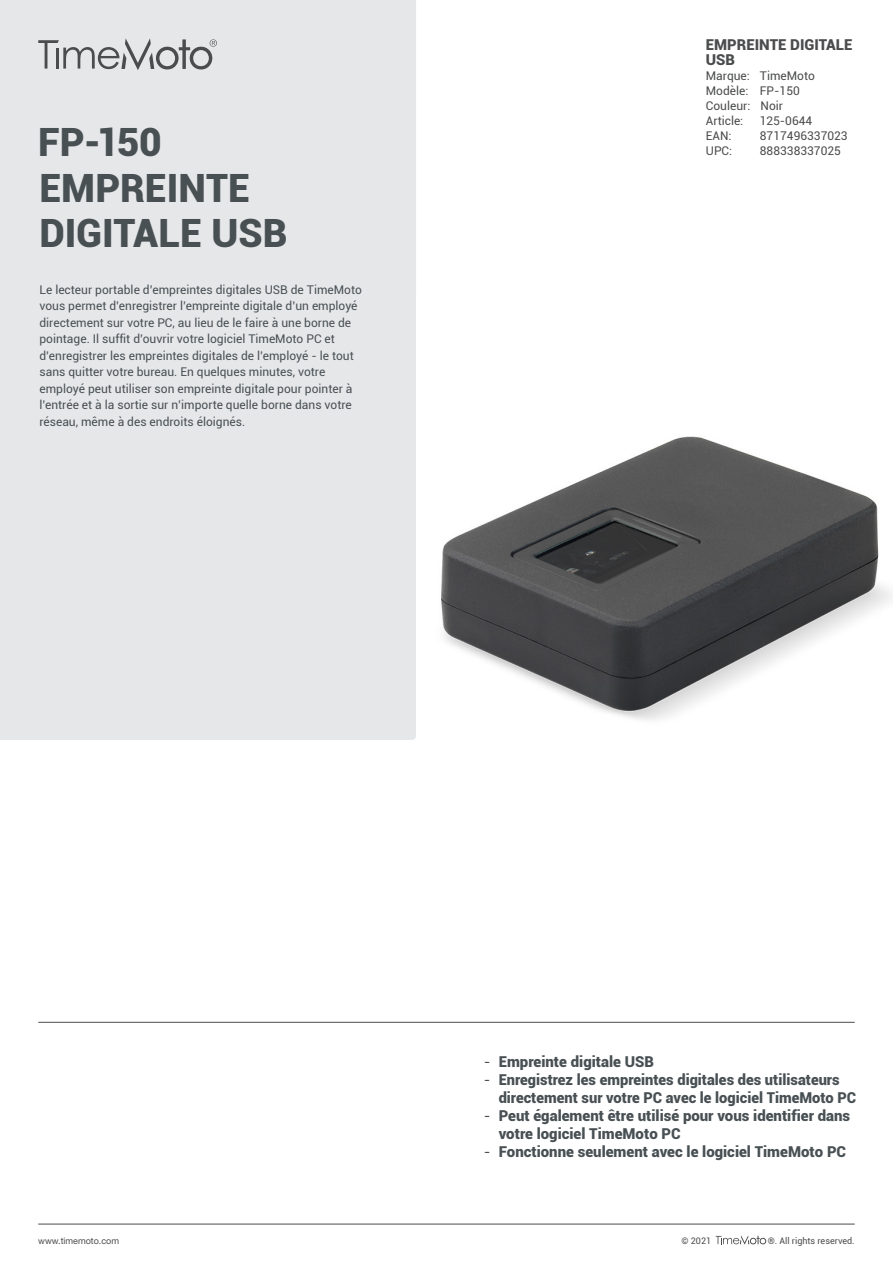
<style>
.page{position:relative;width:893px;height:1263px;background:#fff}
.page>*{position:absolute;margin:0;border:0;box-sizing:border-box;transform-origin:0 0}
.t1{font:900 39px "Roboto";color:#485054}
.t2{font:900 15px/18px "Roboto";color:#485054}
.Teksthoek{font:900 15px/15px "Roboto";color:#4b4c4d}
.t3{font:12px/16.5px "Roboto";color:#485054}
.Teksthoek-2{font:12px/15px "Roboto";color:#4b4c4d}
.Art_no{font:9px "Roboto";color:#4b4c4d}
.Art_no-2{font:9px "Helvetica Neue LT Std";color:#4b4c4d}
.s1{font-style:inherit}
.s2{font-weight:400}
</style>
<div class="page">
<div style="left:0;top:0;width:416px;height:740px;background:#e6e7e9"></div>
<svg style="left:38px;top:38px;width:179px;height:32px;background:#bebfc1"></svg>
<hr style="left:38px;top:1022px;width:817px;height:1px;background:#4b4c4d">
<hr style="left:38px;top:1224px;width:817px;height:1px;background:#4b4c4d">
<svg style="left:716px;top:1235px;width:50px;height:9px"></svg>
<img style="left:441px;top:436px;width:452px;height:284px">
<p class="t1" style="left:38px;top:115px;width:125px">FP-150</p>
<p class="t1" style="left:39px;top:160px;width:212px">EMPREINTE</p>
<p class="t1" style="left:39px;top:205px;width:250px">DIGITALE USB</p>
<p class="t3" style="left:39px;top:281px;width:324px">Le lecteur portable d’empreintes digitales USB de TimeMoto vous permet d’enregistrer l’empreinte digitale d’un employé directement sur votre PC, au lieu de le faire à une borne de pointage. Il suffit d’ouvrir votre logiciel TimeMoto PC et d’enregistrer les empreintes digitales de l’employé - le tout sans quitter votre bureau. En quelques minutes, votre employé peut utiliser son empreinte digitale pour pointer à l’entrée et à la sortie sur n’importe quelle borne dans votre réseau, même à des endroits éloignés.</p>
<p class="Teksthoek" style="left:706px;top:36px;width:148px">EMPREINTE DIGITALE<br>USB</p>
<p class="Teksthoek-2" style="left:706px;top:67px;width:111px">Marque: TimeMoto<br>Modèle: FP-150<br>Couleur: Noir<br>Article:</p>
<p class="Teksthoek-2" style="left:760px;top:112px;width:54px">1<span class="s1">25</span>-0644</p>
<p class="Teksthoek-2" style="left:706px;top:127px;width:27px">EAN:</p>
<p class="Teksthoek-2" style="left:760px;top:127px;width:89px">8717496337023</p>
<p class="Teksthoek-2" style="left:706px;top:142px;width:28px">UPC:</p>
<p class="Teksthoek-2" style="left:760px;top:142px;width:83px">888338337025</p>
<p class="t2" style="left:484px;top:1052px;width:172px"><span class="s2">-</span> Empreinte digitale USB</p>
<p class="t2" style="left:499px;top:1070px;width:359px;text-indent:-15px"><span class="s2">-</span> Enregistrez les empreintes digitales des utilisateurs directement sur votre PC avec le logiciel TimeMoto PC</p>
<p class="t2" style="left:499px;top:1106px;width:353px;text-indent:-15px"><span class="s2">-</span> Peut également être utilisé pour vous identifier dans votre logiciel TimeMoto PC</p>
<p class="t2" style="left:484px;top:1142px;width:364px"><span class="s2">-</span> Fonctionne seulement avec le logiciel TimeMoto PC</p>
<p class="Art_no-2" style="left:38px;top:1235px;width:82px">www.timemoto.com</p>
<p class="Art_no" style="left:682px;top:1235px;width:31px">© 2021</p>
<p class="Art_no" style="left:768px;top:1235px;width:88px">®. All rights reserved.</p>
</div>
